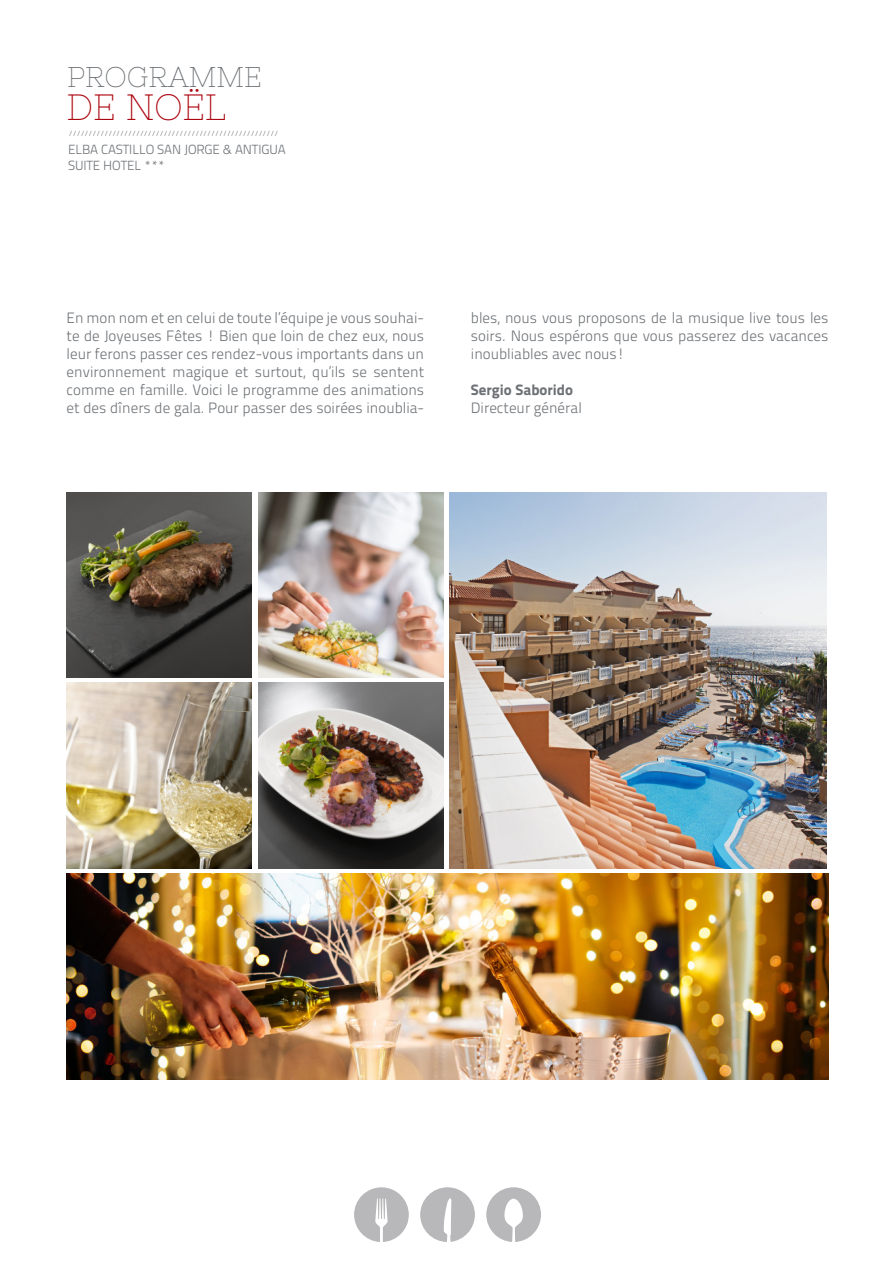
<style>
.page{position:relative;width:893px;height:1263px;background:#fff}
.page>*{position:absolute;margin:0;border:0;box-sizing:border-box;transform-origin:0 0}
.t1{font:36.6px "Nixie One";letter-spacing:-.01em;color:#ac0610}
.t2{font:28.5px "Nixie One";color:#6d7175}
.t3{font:15px/18px "Titillium Text 25 L 250 wt";color:#6d7175;text-align:justify}
.t4{font:15px "Titillium Text 25 L 999 wt";color:#6d7175}
.t5{font:13.2px/15.9px "Titillium Text 25 L 250 wt";letter-spacing:-.01em;color:#6d7175}
.t6{font:7.5px "Titillium Text 25 L 250 wt";color:#6d7175}
</style>
<div class="page">
<img style="left:67px;top:873px;width:761px;height:207px">
<svg style="left:354px;top:1187px;width:55px;height:55px"></svg>
<svg style="left:420px;top:1187px;width:55px;height:55px"></svg>
<svg style="left:486px;top:1187px;width:55px;height:55px"></svg>
<img style="left:450px;top:492px;width:376px;height:376px">
<img style="left:67px;top:492px;width:185px;height:186px">
<img style="left:258px;top:492px;width:185px;height:186px">
<img style="left:67px;top:683px;width:185px;height:185px">
<img style="left:258px;top:683px;width:185px;height:185px">
<p class="t2" style="left:67px;top:61px;width:196px">PROGRAMME</p>
<p class="t1" style="left:67px;top:86px;width:161px">DE NOËL</p>
<p class="t6" style="left:69px;top:127px;width:211px">/////////////////////////////////////////////////////</p>
<p class="t5" style="left:68px;top:141px;width:219px">ELBA CASTILLO SAN JORGE &amp; ANTIGUA<br>SUITE HOTEL ***</p>
<p class="t3" style="left:67px;top:308px;width:359px">En mon nom et en celui de toute l’équipe je vous souhai&shy;te de Joyeuses Fêtes ! Bien que loin de chez eux, nous leur ferons passer ces rendez-vous importants dans un environnement magique et surtout, qu’ils se sentent comme en famille. Voici le programme des animations et des dîners de gala. Pour passer des soirées inoublia-</p>
<p class="t3" style="left:471px;top:308px;width:359px">bles, nous vous proposons de la musique live tous les soirs. Nous espérons que vous passerez des vacances inoubliables avec nous!</p>
<p class="t4" style="left:471px;top:378px;width:104px">Sergio Saborido</p>
<p class="t3" style="left:471px;top:398px;width:112px">Directeur général</p>
</div>
